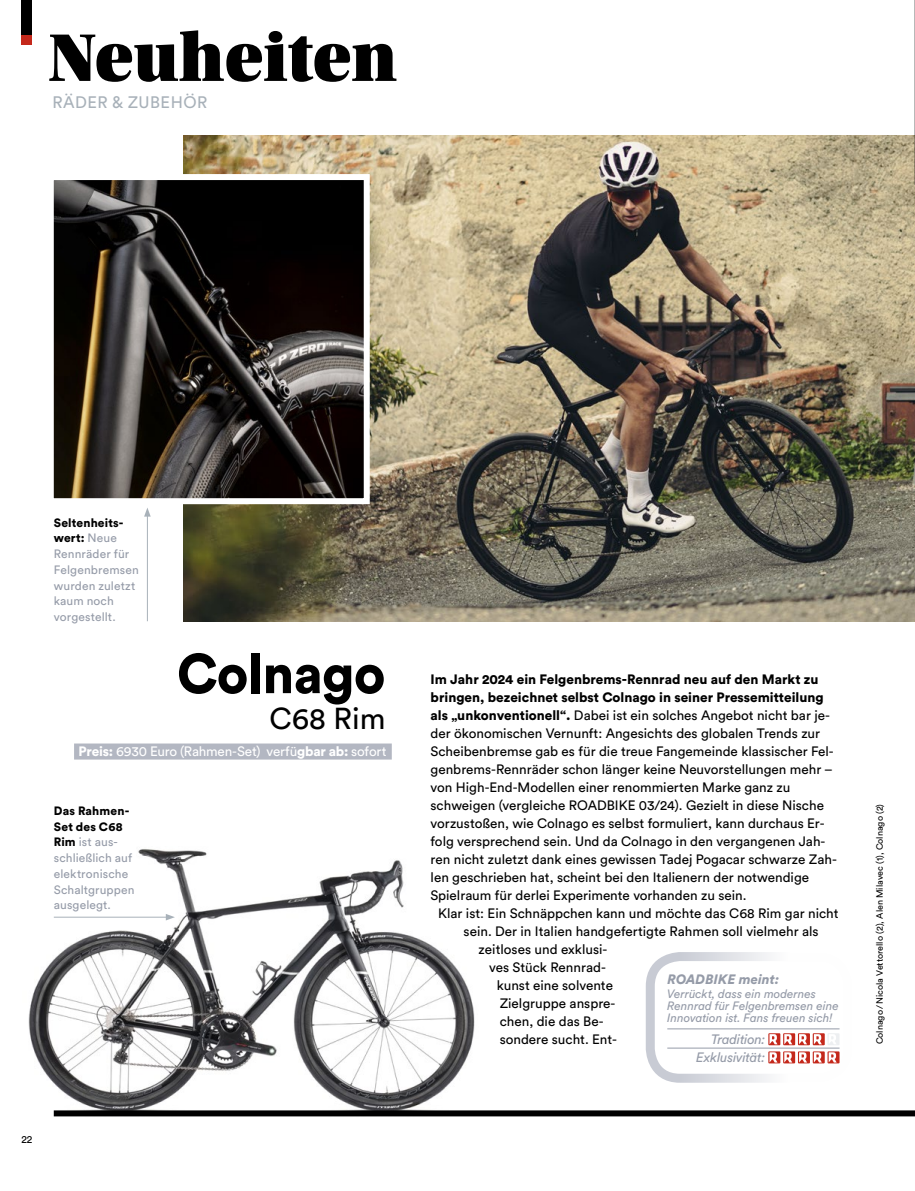
<style>
.page{position:relative;width:915px;height:1191px;background:#fff}
.page>*{position:absolute;margin:0;border:0;box-sizing:border-box;transform-origin:0 0}
.t1{font:71.25px "Utopia Std Black Headline";color:#000}
.t2{font:900 55.5px "Circular Std";letter-spacing:-.01em;color:#000;scale:.96 1}
.t3{font:30px "Circular Std";color:#000}
.t4{font:16.5px "Circular Std";letter-spacing:.03em;color:#a8b1b9}
.t5{font:13.5px "Circular Std";color:#000}
.t6{font:900 13.5px "Circular Std";color:#000}
.t7{font:13.5px "Circular Std";letter-spacing:-.015em;color:#fff}
.t8{font:italic 13.5px/18.1px "Circular Std";letter-spacing:-.02em;color:#959ba8;text-align:right}
.t9{font:italic 900 13.5px "Circular Std";color:#959ba8}
.t10{font:12px/15.8px "Circular Std";letter-spacing:.01em;color:#959ba8}
.t11{font:italic 12px/12px "Circular Std";letter-spacing:-.005em;color:#959ba8}
.t12{font:10.5px "Circular Std";color:#000}
.t13{font:9px "Circular Std";color:#000}
.s1{font-weight:900;color:#000}
.s2{font-weight:900}
</style>
<div class="page">
<img style="left:183px;top:135px;width:731px;height:486px">
<svg style="left:914px;top:0;width:1px;height:185px"></svg>
<svg style="left:53px;top:171px;width:319px;height:336px;background:#383430"></svg>
<img style="left:28px;top:849px;width:530px;height:268px">
<hr style="left:54px;top:917px;width:114px;height:1px;background:#a8b1b9">
<svg style="left:166px;top:914px;width:9px;height:6px"></svg>
<hr style="left:147px;top:514px;width:1px;height:107px;background:#a8b1b9">
<svg style="left:144px;top:508px;width:7px;height:8px"></svg>
<div style="left:74px;top:743px;width:317px;height:16px;background:#b3b7c2"></div>
<div style="left:54px;top:1110px;width:860px;height:6px;background:#000"></div>
<div style="left:645px;top:952px;width:207px;height:130px;border:9px solid #c8cbd4;border-radius:30px"></div>
<hr style="left:667px;top:1028px;width:172px;height:1px;background:#959ba8">
<hr style="left:667px;top:1047px;width:172px;height:1px;background:#959ba8">
<div style="left:768px;top:1033px;width:12px;height:12px;background:#c4281b"></div>
<svg style="left:769px;top:1034px;width:8px;height:10px"></svg>
<svg style="left:782px;top:1033px;width:12px;height:12px"></svg>
<svg style="left:784px;top:1034px;width:8px;height:10px"></svg>
<svg style="left:797px;top:1033px;width:12px;height:12px"></svg>
<svg style="left:798px;top:1034px;width:8px;height:10px"></svg>
<svg style="left:812px;top:1033px;width:12px;height:12px"></svg>
<svg style="left:813px;top:1034px;width:8px;height:10px"></svg>
<div style="left:827px;top:1033px;width:12px;height:12px;background:#edeff1"></div>
<svg style="left:829px;top:1034px;width:7px;height:10px"></svg>
<div style="left:768px;top:1051px;width:12px;height:12px;background:#c4281b"></div>
<svg style="left:769px;top:1052px;width:8px;height:10px"></svg>
<svg style="left:782px;top:1051px;width:12px;height:12px"></svg>
<svg style="left:784px;top:1052px;width:8px;height:10px"></svg>
<svg style="left:797px;top:1051px;width:12px;height:12px"></svg>
<svg style="left:798px;top:1052px;width:8px;height:10px"></svg>
<svg style="left:812px;top:1051px;width:12px;height:12px"></svg>
<svg style="left:813px;top:1052px;width:8px;height:10px"></svg>
<svg style="left:827px;top:1051px;width:12px;height:12px"></svg>
<svg style="left:828px;top:1052px;width:8px;height:10px"></svg>
<div style="left:22px;top:32px;width:10px;height:13px;background:#c4281b"></div>
<div style="left:22px;top:0;width:10px;height:34px;background:#000"></div>
<h1 class="t1" style="left:49px;top:20px;width:350px">Neuheiten</h1>
<p class="t4" style="left:52px;top:92px;width:156px">RÄDER &amp; ZUBEHÖR</p>
<p class="t10" style="left:54px;top:514px;width:86px"><span class="s1">Seltenheits&shy;wert:</span> Neue<br>Rennräder für<br>Felgenbremsen wurden zuletzt kaum noch vorgestellt.</p>
<h2 class="t2" style="left:177px;top:636px;width:218px">Colnago</h2>
<h3 class="t3" style="left:269px;top:700px;width:118px">C68 Rim</h3>
<p class="t7" style="left:78px;top:743px;width:309px"><span class="s2">Preis:</span> 6930 Euro (Rahmen-Set) verfü<span class="s2">gbar ab:</span> sofort</p>
<p class="t10" style="left:54px;top:802px;width:82px"><span class="s1">Das Rahmen-<br>Set des C68<br>Rim</span> ist aus&shy;schließlich auf elektronische<br>Schaltgruppen ausgelegt.</p>
<p class="t12" style="left:21px;top:1133px;width:13px">22</p>
<p class="t6" style="left:430px;top:670px;width:389px">Im Jahr 2024 ein Felgenbrems-Rennrad neu auf den Markt zu</p>
<p class="t6" style="left:430px;top:688px;width:394px">bringen, bezeichnet selbst Colnago in seiner Pressemitteilung</p>
<p class="t5" style="left:430px;top:707px;width:401px"><span class="s2">als „unkonventionell“.</span> Dabei ist ein solches Angebot nicht bar je-</p>
<p class="t5" style="left:430px;top:725px;width:391px">der ökonomischen Vernunft: Angesichts des globalen Trends zur</p>
<p class="t5" style="left:430px;top:743px;width:404px">Scheibenbremse gab es für die treue Fangemeinde klassischer Fel-</p>
<p class="t5" style="left:430px;top:761px;width:403px">genbrems-Rennräder schon länger keine Neuvorstellungen mehr –</p>
<p class="t5" style="left:430px;top:779px;width:361px">von High-End-Modellen einer renommierten Marke ganz zu</p>
<p class="t5" style="left:430px;top:797px;width:395px">schweigen (vergleiche ROADBIKE 03/24). Gezielt in diese Nische</p>
<p class="t5" style="left:430px;top:815px;width:395px">vorzustoßen, wie Colnago es selbst formuliert, kann durchaus Er-</p>
<p class="t5" style="left:430px;top:833px;width:396px">folg versprechend sein. Und da Colnago in den vergangenen Jah-</p>
<p class="t5" style="left:430px;top:851px;width:408px">ren nicht zuletzt dank eines gewissen Tadej Pogacar schwarze Zah-</p>
<p class="t5" style="left:430px;top:869px;width:380px">len geschrieben hat, scheint bei den Italienern der notwendige</p>
<p class="t5" style="left:430px;top:887px;width:317px">Spielraum für derlei Experimente vorhanden zu sein.</p>
<p class="t5" style="left:438px;top:905px;width:402px">Klar ist: Ein Schnäppchen kann und möchte das C68 Rim gar nicht</p>
<p class="t5" style="left:463px;top:923px;width:356px">sein. Der in Italien handgefertigte Rahmen soll vielmehr als</p>
<p class="t5" style="left:478px;top:941px;width:130px">zeitloses und exklusi-</p>
<p class="t5" style="left:489px;top:959px;width:118px">ves Stück Rennrad-</p>
<p class="t5" style="left:496px;top:977px;width:118px">kunst eine solvente</p>
<p class="t5" style="left:499px;top:995px;width:117px">Zielgruppe anspre-</p>
<p class="t5" style="left:499px;top:1013px;width:105px">chen, die das Be-</p>
<p class="t5" style="left:499px;top:1031px;width:119px">sondere sucht. Ent-</p>
<p class="t9" style="left:667px;top:969px;width:113px">ROADBIKE meint:</p>
<p class="t11" style="left:667px;top:987px;width:173px">Verrückt, dass ein modernes<br>Rennrad für Felgenbremsen eine<br>Innovation ist. Fans freuen sich!</p>
<p class="t8" style="left:696px;top:1030px;width:71px">Tradition:<br>Exklusivität:</p>
<p class="t13" style="left:873px;top:1044px;width:242px;rotate:-90deg">Colnago/Nicola Vettorello (2), Alen Milavec (1), Colnago (2)</p>
</div>
